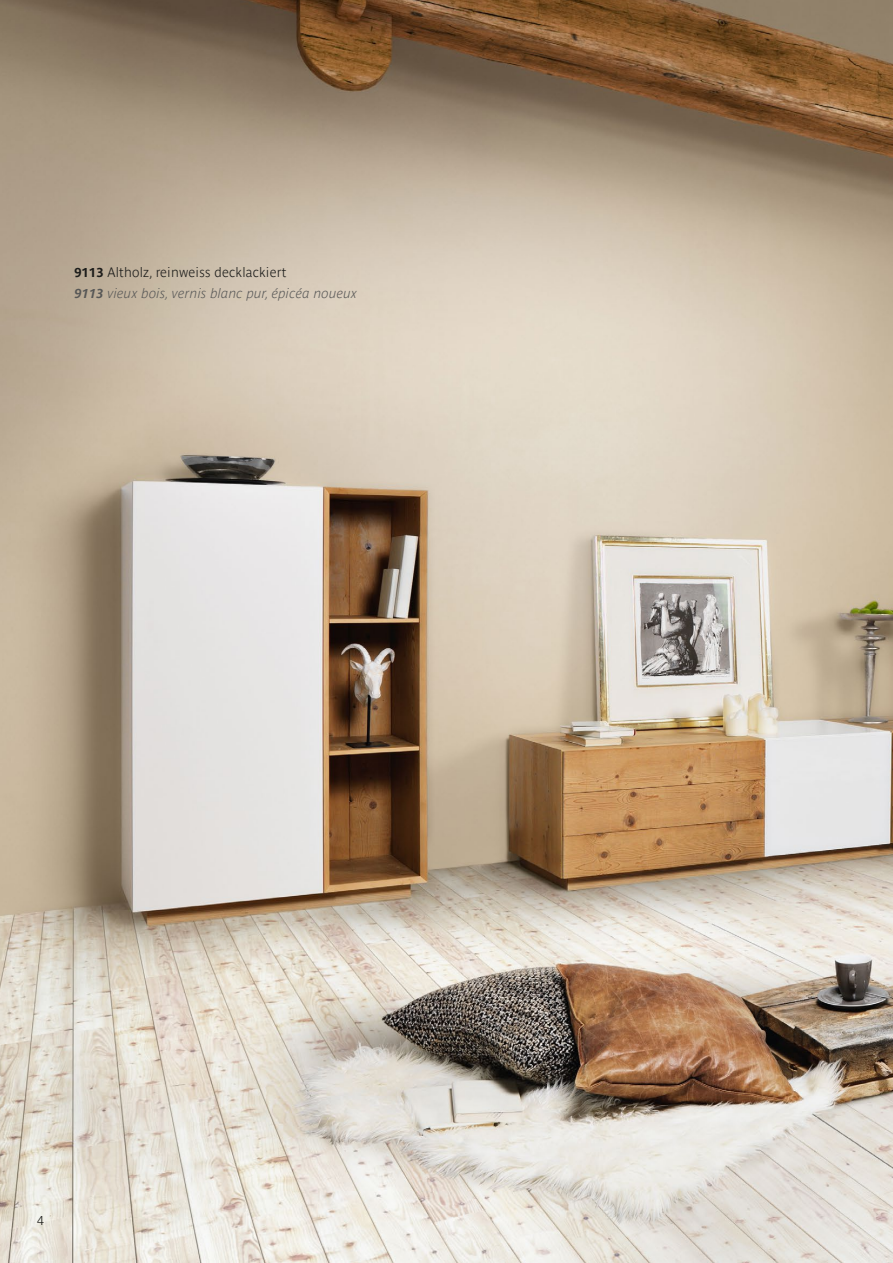
<style>
.page{position:relative;width:893px;height:1263px;background:#fff}
.page>*{position:absolute;margin:0;border:0;box-sizing:border-box;transform-origin:0 0}
.grundtext{font:italic 700 13.5px "Parisine Std Clair";letter-spacing:.015em;color:#575756}
.grundtext-2{font:700 13.5px "Parisine Std Clair";letter-spacing:.015em;color:#1d1d1b}
.t1{font:700 12.75px "Parisine Std Clair";color:#1d1d1b}
.s1{font-family:"Parisine Std";font-size:12.75px}
</style>
<div class="page">
<img style="left:0;top:0;width:893px;height:1263px">
<p class="grundtext-2" style="left:74px;top:264px;width:214px"><span class="s1">9113</span> Altholz, reinweiss decklackiert</p>
<p class="grundtext" style="left:74px;top:285px;width:284px"><span class="s1">9113</span> vieux bois, vernis blanc pur, épicéa noueux</p>
<p class="t1" style="left:37px;top:1213px;width:8px">4</p>
</div>
